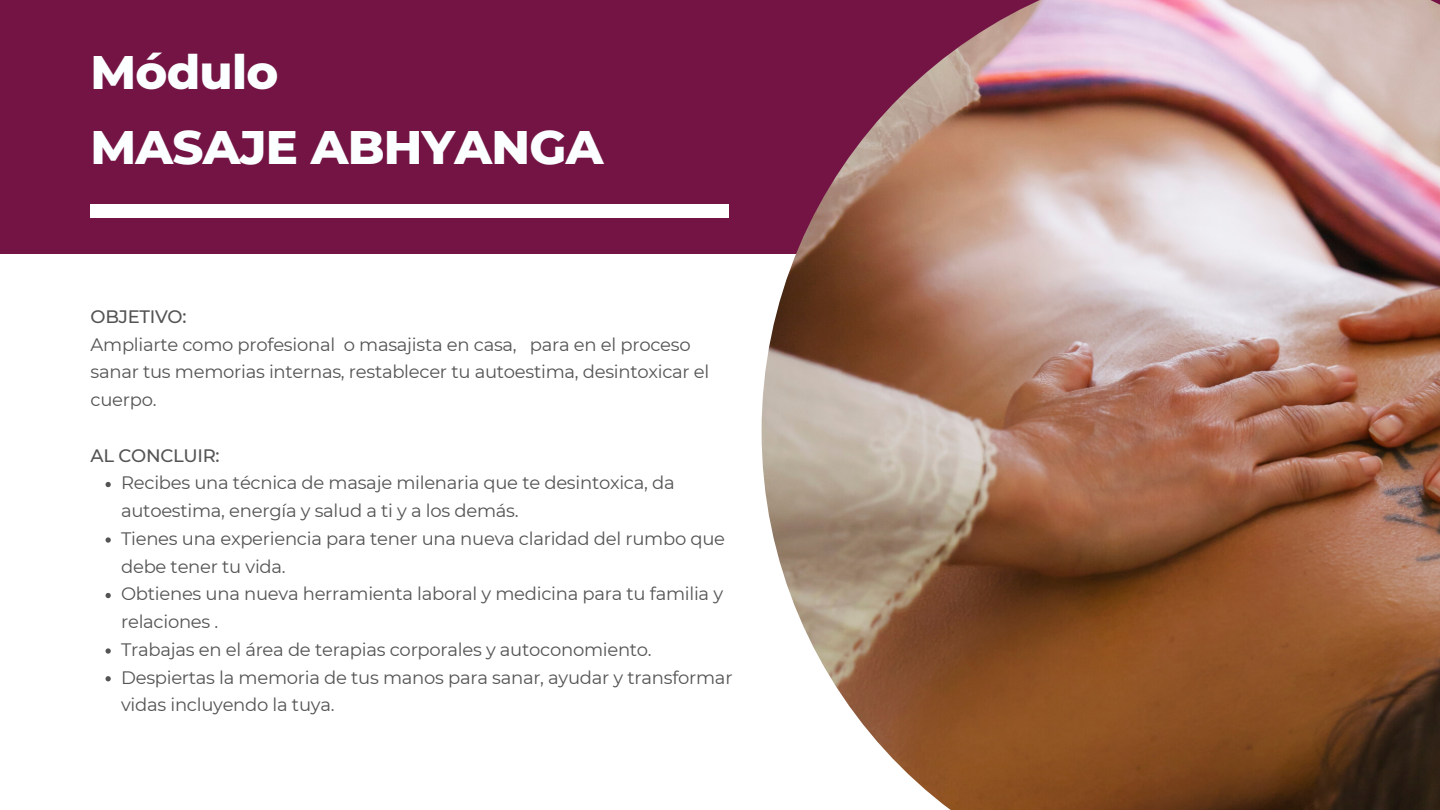
<style>
.page{position:relative;width:1440px;height:810px;background:#fff}
.page>*{position:absolute;margin:0;border:0;box-sizing:border-box;transform-origin:0 0}
.t1{font:800 48px/74.2px "Montserrat";letter-spacing:-.015em;color:#fbffff}
.t2{font:18px/27.8px "Montserrat";letter-spacing:-.015em;color:#545454}
.t3{font:500 18px "Montserrat";letter-spacing:-.015em;color:#545454}
</style>
<div class="page">
<div style="left:0;top:0;width:1440px;height:254px;background:#741445"></div>
<img style="left:762px;top:0;width:678px;height:810px">
<div style="left:91px;top:205px;width:638px;height:13px;background:#fff"></div>
<svg style="left:106px;top:482px;width:5px;height:5px"></svg>
<svg style="left:106px;top:537px;width:5px;height:6px"></svg>
<svg style="left:106px;top:593px;width:5px;height:5px"></svg>
<svg style="left:106px;top:648px;width:5px;height:6px"></svg>
<svg style="left:106px;top:676px;width:5px;height:5px"></svg>
<h1 class="t1" style="left:91px;top:35px;width:514px">Módulo<br>MASAJE ABHYANGA</h1>
<p class="t3" style="left:91px;top:305px;width:98px">OBJETIVO:</p>
<p class="t2" style="left:91px;top:330px;width:620px">Ampliarte como profesional o masajista en casa, para en el proceso sanar tus memorias internas, restablecer tu autoestima, desintoxicar el cuerpo.</p>
<p class="t3" style="left:91px;top:444px;width:131px">AL CONCLUIR:</p>
<p class="t2" style="left:121px;top:469px;width:613px">Recibes una técnica de masaje milenaria que te desintoxica, da autoestima, energía y salud a ti y a los demás.<br>Tienes una experiencia para tener una nueva claridad del rumbo que debe tener tu vida.<br>Obtienes una nueva herramienta laboral y medicina para tu familia y relaciones .<br>Trabajas en el área de terapias corporales y autoconomiento.<br>Despiertas la memoria de tus manos para sanar, ayudar y transformar vidas incluyendo la tuya.</p>
</div>
